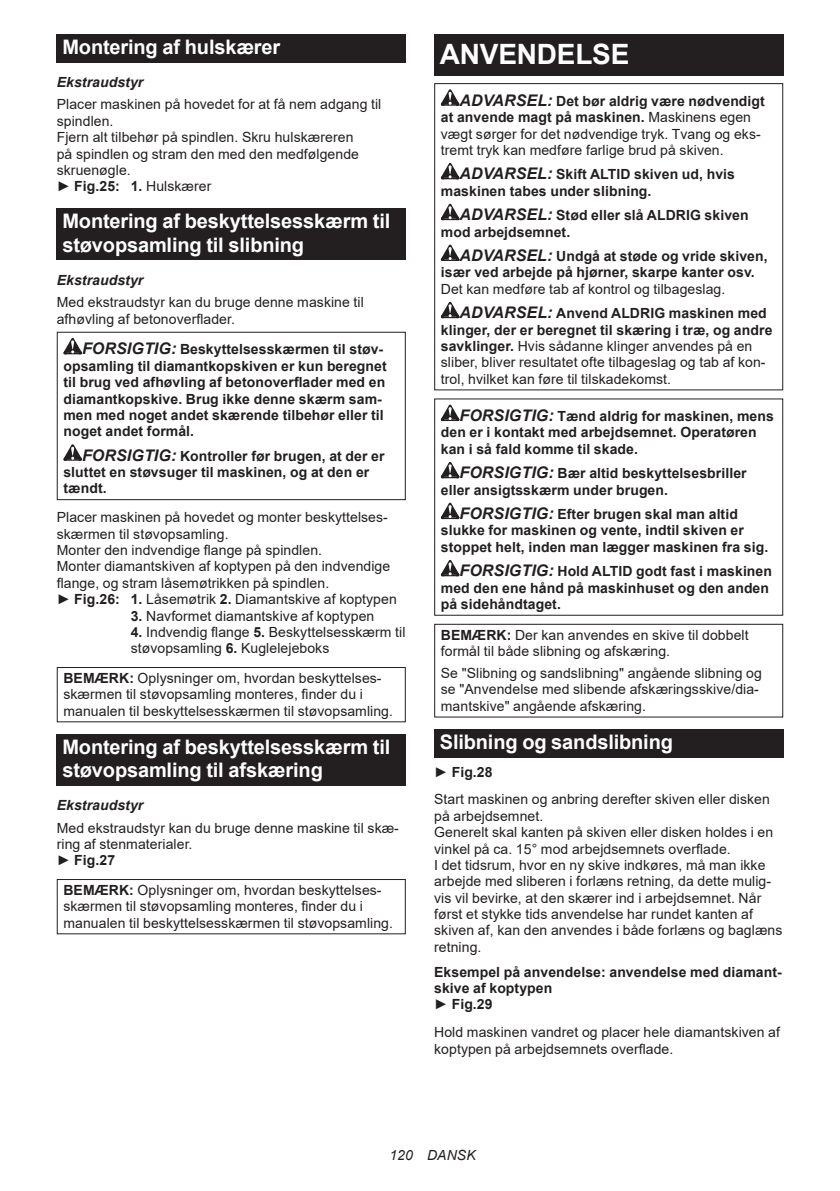
<style>
.page{position:relative;width:840px;height:1191px;background:#fff}
.page>*{position:absolute;margin:0;border:0;box-sizing:border-box;transform-origin:0 0}
.t1{font:700 28px "Arial";letter-spacing:-.01em;color:#fff}
.t2{font:700 20px/23.4px "Arial";letter-spacing:-.01em;color:#fff}
.t3{font:14px/16.4px "Arial";letter-spacing:.005em;color:#231f20}
.t4{font:700 14px/16.4px "Arial";letter-spacing:.005em;color:#231f20}
.t5{font:italic 700 14px "Arial";letter-spacing:.005em;color:#231f20}
.t6{font:italic 14px "Arial";letter-spacing:.005em;color:#231f20}
.s1{font-weight:700}
.s2{font-style:italic;font-size:16px}
.s3{font-weight:700;font-style:italic;font-size:16px}
.s4{font-weight:400}
</style>
<div class="page">
<div style="left:57px;top:34px;width:348px;height:29px;background:#231f20"></div>
<div style="left:57px;top:208px;width:348px;height:52px;background:#231f20"></div>
<svg style="left:63px;top:338px;width:19px;height:16px"></svg>
<svg style="left:63px;top:444px;width:19px;height:17px"></svg>
<div style="left:57px;top:332px;width:348px;height:168px;border:1px solid #231f20"></div>
<div style="left:57px;top:667px;width:348px;height:55px;border:1px solid #231f20"></div>
<div style="left:57px;top:733px;width:348px;height:52px;background:#231f20"></div>
<div style="left:57px;top:879px;width:348px;height:55px;border:1px solid #231f20"></div>
<div style="left:434px;top:34px;width:348px;height:41px;background:#231f20"></div>
<svg style="left:440px;top:89px;width:19px;height:17px"></svg>
<svg style="left:440px;top:163px;width:19px;height:16px"></svg>
<svg style="left:440px;top:204px;width:19px;height:16px"></svg>
<svg style="left:440px;top:244px;width:19px;height:17px"></svg>
<svg style="left:440px;top:302px;width:19px;height:16px"></svg>
<div style="left:434px;top:83px;width:348px;height:307px;border:1px solid #231f20"></div>
<svg style="left:440px;top:405px;width:19px;height:16px"></svg>
<svg style="left:440px;top:462px;width:19px;height:16px"></svg>
<svg style="left:440px;top:503px;width:19px;height:16px"></svg>
<svg style="left:440px;top:560px;width:19px;height:16px"></svg>
<div style="left:434px;top:398px;width:348px;height:218px;border:1px solid #231f20"></div>
<div style="left:434px;top:624px;width:348px;height:93px;border:1px solid #231f20"></div>
<div style="left:434px;top:729px;width:348px;height:28px;background:#231f20"></div>
<h2 class="t2" style="left:62px;top:36px;width:219px">Montering af hulskærer</h2>
<p class="t5" style="left:57px;top:73px;width:88px">Ekstraudstyr</p>
<p class="t3" style="left:57px;top:96px;width:326px">Placer maskinen på hovedet for at få nem adgang til spindlen.<br>Fjern alt tilbehør på spindlen. Skru hulskæreren<br>på spindlen og stram den med den medfølgende skruenøgle.<br>► <span class="s1">Fig.25: 1.</span> Hulskærer</p>
<h2 class="t2" style="left:62px;top:210px;width:329px">Montering af beskyttelsesskærm til støvopsamling til slibning</h2>
<p class="t5" style="left:57px;top:271px;width:88px">Ekstraudstyr</p>
<p class="t3" style="left:57px;top:294px;width:308px">Med ekstraudstyr kan du bruge denne maskine til afhøvling af betonoverflader.</p>
<p class="t4" style="left:63px;top:341px;width:324px;text-indent:19px"><span class="s2">FORSIGTIG:</span> Beskyttelsesskærmen til støv&shy;opsamling til diamantkopskiven er kun beregnet til brug ved afhøvling af betonoverflader med en diamantkopskive. Brug ikke denne skærm sam&shy;men med noget andet skærende tilbehør eller til noget andet formål.</p>
<p class="t4" style="left:63px;top:448px;width:322px;text-indent:19px"><span class="s2">FORSIGTIG:</span> Kontroller før brugen, at der er sluttet en støvsuger til maskinen, og at den er tændt.</p>
<p class="t3" style="left:57px;top:509px;width:341px">Placer maskinen på hovedet og monter beskyttelses&shy;skærmen til støvopsamling.<br>Monter den indvendige flange på spindlen.<br>Monter diamantskiven af koptypen på den indvendige flange, og stram låsemøtrikken på spindlen.<br>► <span class="s1">Fig.26: 1.</span> Låsemøtrik <span class="s1">2.</span> Diamantskive af koptypen</p>
<p class="t3" style="left:131px;top:607px;width:245px"><span class="s1">3.</span> Navformet diamantskive af koptypen</p>
<p class="t3" style="left:131px;top:623px;width:276px"><span class="s1">4.</span> Indvendig flange <span class="s1">5.</span> Beskyttelsesskærm til støvopsamling <span class="s1">6.</span> Kuglelejeboks</p>
<p class="t3" style="left:63px;top:669px;width:331px"><span class="s1">BEMÆRK:</span> Oplysninger om, hvordan beskyttelses&shy;skærmen til støvopsamling monteres, finder du i manualen til beskyttelsesskærmen til støvopsamling.</p>
<h2 class="t2" style="left:62px;top:735px;width:329px">Montering af beskyttelsesskærm til støvopsamling til afskæring</h2>
<p class="t5" style="left:57px;top:796px;width:88px">Ekstraudstyr</p>
<p class="t3" style="left:57px;top:819px;width:343px">Med ekstraudstyr kan du bruge denne maskine til skæ&shy;ring af stenmaterialer.<br>► <span class="s1">Fig.27</span></p>
<p class="t3" style="left:63px;top:881px;width:331px"><span class="s1">BEMÆRK:</span> Oplysninger om, hvordan beskyttelses&shy;skærmen til støvopsamling monteres, finder du i manualen til beskyttelsesskærmen til støvopsamling.</p>
<h1 class="t1" style="left:439px;top:34px;width:191px">ANVENDELSE</h1>
<p class="t3" style="left:440px;top:92px;width:325px;text-indent:19px"><span class="s3">ADVARSEL:</span> <span class="s1">Det bør aldrig være nødvendigt at anvende magt på maskinen.</span> Maskinens egen vægt sørger for det nødvendige tryk. Tvang og eks&shy;tremt tryk kan medføre farlige brud på skiven.</p>
<p class="t4" style="left:440px;top:166px;width:295px;text-indent:19px"><span class="s2">ADVARSEL:</span> Skift ALTID skiven ud, hvis maskinen tabes under slibning.</p>
<p class="t4" style="left:440px;top:207px;width:309px;text-indent:19px"><span class="s2">ADVARSEL:</span> Stød eller slå ALDRIG skiven mod arbejdsemnet.</p>
<p class="t4" style="left:440px;top:248px;width:328px;text-indent:19px"><span class="s2">ADVARSEL:</span> Undgå at støde og vride skiven, især ved arbejde på hjørner, skarpe kanter osv.</p>
<p class="t3" style="left:459px;top:276px;width:308px;line-height:24.4px;text-indent:-19px">Det kan medføre tab af kontrol og tilbageslag.<br><span class="s3">ADVARSEL:</span> <span class="s1">Anvend ALDRIG maskinen med</span></p>
<p class="t3" style="left:440px;top:321px;width:333px"><span class="s1">klinger, der er beregnet til skæring i træ, og andre savklinger.</span> Hvis sådanne klinger anvendes på en sliber, bliver resultatet ofte tilbageslag og tab af kon&shy;trol, hvilket kan føre til tilskadekomst.</p>
<p class="t4" style="left:440px;top:408px;width:334px;text-indent:19px"><span class="s2">FORSIGTIG:</span> Tænd aldrig for maskinen, mens den er i kontakt med arbejdsemnet. Operatøren kan i så fald komme til skade.</p>
<p class="t4" style="left:440px;top:465px;width:307px;text-indent:19px"><span class="s2">FORSIGTIG:</span> Bær altid beskyttelsesbriller eller ansigtsskærm under brugen.</p>
<p class="t4" style="left:440px;top:506px;width:329px;text-indent:19px"><span class="s2">FORSIGTIG:</span> Efter brugen skal man altid slukke for maskinen og vente, indtil skiven er stoppet helt, inden man lægger maskinen fra sig.</p>
<p class="t4" style="left:440px;top:563px;width:332px;text-indent:19px"><span class="s2">FORSIGTIG:</span> Hold ALTID godt fast i maskinen med den ene hånd på maskinhuset og den anden på sidehåndtaget.</p>
<p class="t3" style="left:440px;top:626px;width:309px"><span class="s1">BEMÆRK:</span> Der kan anvendes en skive til dobbelt formål til både slibning og afskæring.</p>
<p class="t3" style="left:440px;top:665px;width:322px">Se "Slibning og sandslibning" angående slibning og se "Anvendelse med slibende afskæringsskive/dia&shy;mantskive" angående afskæring.</p>
<h2 class="t2" style="left:439px;top:730px;width:234px">Slibning og sandslibning</h2>
<p class="t3" style="left:434px;top:757px;width:337px;line-height:27.8px">► <span class="s1">Fig.28<br></span>Start maskinen og anbring derefter skiven eller disken</p>
<p class="t3" style="left:434px;top:807px;width:349px">på arbejdsemnet.<br>Generelt skal kanten på skiven eller disken holdes i en vinkel på ca. 15° mod arbejdsemnets overflade.<br>I det tidsrum, hvor en ny skive indkøres, må man ikke arbejde med sliberen i forlæns retning, da dette mulig&shy;vis vil bevirke, at den skærer ind i arbejdsemnet. Når først et stykke tids anvendelse har rundet kanten af skiven af, kan den anvendes i både forlæns og baglæns retning.</p>
<p class="t4" style="left:434px;top:963px;width:349px">Eksempel på anvendelse: anvendelse med diamant&shy;skive af koptypen<br><span class="s4">►</span> Fig.29</p>
<p class="t3" style="left:434px;top:1024px;width:347px">Hold maskinen vandret og placer hele diamantskiven af koptypen på arbejdsemnets overflade.</p>
<p class="t6" style="left:389px;top:1146px;width:88px">120 DANSK</p>
</div>
